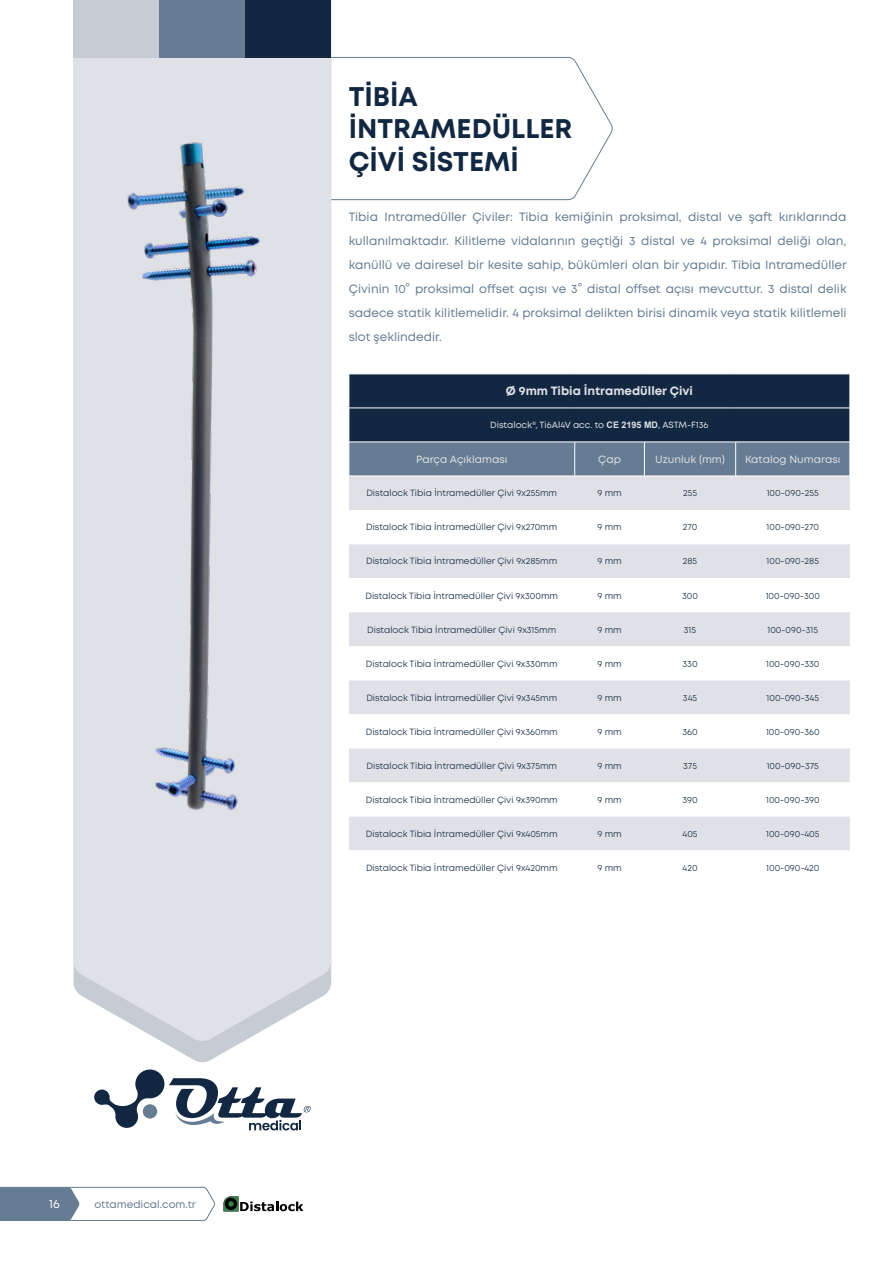
<style>
.page{position:relative;width:893px;height:1263px;background:#fff}
.page>*{position:absolute;margin:0;border:0;box-sizing:border-box;transform-origin:0 0}
.t1{font:700 27px/32.4px "Mont";color:#122842}
.t2{font:12px/24px "Mont";color:#657c92;text-align:justify}
.t3{font:700 12px "Mont";color:#e0e1e6}
.t4{font:12px "Mont";color:#fff}
.t5{font:10.5px "Mont";color:#e0e1e6}
.t6{font:10.5px "Mont";color:#657c92}
.t7{font:9px "Mont";color:#122842}
.t8{font:9px "Mont";color:#e0e1e6}
.s1{font-family:"Arial";font-weight:700}
</style>
<div class="page">
<svg style="left:94px;top:1069px;width:217px;height:62px"></svg>
<div style="left:143px;top:1104px;width:14px;height:14px;background:#657c92;border-radius:50%"></div>
<svg style="left:331px;top:57px;width:282px;height:143px"></svg>
<svg style="left:74px;top:57px;width:257px;height:984px;background:#dfe1e6"></svg>
<svg style="left:350px;top:375px;width:500px;height:101px;background:#31475f"></svg>
<div style="left:349px;top:477px;width:501px;height:33px;background:#e0e1e6"></div>
<svg style="left:349px;top:544px;width:501px;height:306px;fill:#e0e1e6"></svg>
<hr style="left:349px;top:408px;width:226px;height:1px;background:#fff">
<hr style="left:575px;top:408px;width:69px;height:1px;background:#fff">
<hr style="left:644px;top:408px;width:92px;height:1px;background:#fff">
<hr style="left:736px;top:408px;width:114px;height:1px;background:#fff">
<hr style="left:349px;top:442px;width:226px;height:1px;background:#fff">
<hr style="left:575px;top:442px;width:69px;height:1px;background:#fff">
<hr style="left:574px;top:442px;width:1px;height:34px;background:#fff">
<hr style="left:644px;top:442px;width:92px;height:1px;background:#fff">
<hr style="left:644px;top:442px;width:1px;height:34px;background:#fff">
<hr style="left:736px;top:442px;width:114px;height:1px;background:#fff">
<hr style="left:735px;top:442px;width:1px;height:34px;background:#fff">
<div style="left:245px;top:0;width:86px;height:57px;background:#122842"></div>
<div style="left:159px;top:0;width:86px;height:57px;background:#657c92"></div>
<div style="left:74px;top:0;width:85px;height:57px;background:#c7cbd4"></div>
<img style="left:108px;top:87px;width:237px;height:871px">
<svg style="left:0;top:1187px;width:215px;height:34px"></svg>
<svg style="left:223px;top:1196px;width:80px;height:15px"></svg>
<h2 class="t4" style="left:49px;top:1196px;width:12px">16</h2>
<p class="t6" style="left:94px;top:1198px;width:103px">ottamedical.com.tr</p>
<h1 class="t1" style="left:349px;top:80px;width:225px">TİBİA<br>İNTRAMEDÜLLER<br>ÇİVİ SİSTEMİ</h1>
<p class="t2" style="left:349px;top:205px;width:500px">Tibia Intramedüller Çiviler: Tibia kemiğinin proksimal, distal ve şaft kırıklarında kullanılmaktadır. Kilitleme vidalarının geçtiği 3 distal ve 4 proksimal deliği olan, kanüllü ve dairesel bir kesite sahip, bükümleri olan bir yapıdır. Tibia Intramedüller Çivinin 10° proksimal offset açısı ve 3° distal offset açısı mevcuttur. 3 distal delik sadece statik kilitlemelidir. 4 proksimal delikten birisi dinamik veya statik kilitlemeli slot şeklindedir.</p>
<h2 class="t3" style="left:506px;top:383px;width:188px">Ø 9mm Tibia İntramedüller Çivi</h2>
<p class="t8" style="left:490px;top:419px;width:220px">Distalock®️, Ti6Al4V acc. to <span class="s1">CE 2195 MD</span>, ASTM-F136</p>
<p class="t5" style="left:416px;top:452px;width:93px">Parça Açıklaması</p>
<p class="t5" style="left:598px;top:452px;width:24px">Çap</p>
<p class="t5" style="left:655px;top:452px;width:71px">Uzunluk (mm)</p>
<p class="t5" style="left:745px;top:452px;width:97px">Katalog Numarası</p>
<p class="t7" style="left:366px;top:488px;width:192px">Distalock Tibia İntramedüller Çivi 9x255mm</p>
<p class="t7" style="left:597px;top:488px;width:26px">9 mm</p>
<p class="t7" style="left:683px;top:488px;width:16px">255</p>
<p class="t7" style="left:767px;top:488px;width:54px">100-090-255</p>
<p class="t7" style="left:366px;top:522px;width:193px">Distalock Tibia İntramedüller Çivi 9x270mm</p>
<p class="t7" style="left:597px;top:522px;width:26px">9 mm</p>
<p class="t7" style="left:683px;top:522px;width:16px">270</p>
<p class="t7" style="left:766px;top:522px;width:54px">100-090-270</p>
<p class="t7" style="left:366px;top:556px;width:193px">Distalock Tibia İntramedüller Çivi 9x285mm</p>
<p class="t7" style="left:597px;top:556px;width:26px">9 mm</p>
<p class="t7" style="left:683px;top:556px;width:16px">285</p>
<p class="t7" style="left:766px;top:556px;width:54px">100-090-285</p>
<p class="t7" style="left:365px;top:590px;width:194px">Distalock Tibia İntramedüller Çivi 9x300mm</p>
<p class="t7" style="left:597px;top:590px;width:26px">9 mm</p>
<p class="t7" style="left:682px;top:590px;width:17px">300</p>
<p class="t7" style="left:766px;top:590px;width:56px">100-090-300</p>
<p class="t7" style="left:367px;top:624px;width:191px">Distalock Tibia İntramedüller Çivi 9x315mm</p>
<p class="t7" style="left:597px;top:624px;width:26px">9 mm</p>
<p class="t7" style="left:684px;top:624px;width:14px">315</p>
<p class="t7" style="left:767px;top:624px;width:52px">100-090-315</p>
<p class="t7" style="left:366px;top:658px;width:193px">Distalock Tibia İntramedüller Çivi 9x330mm</p>
<p class="t7" style="left:597px;top:658px;width:26px">9 mm</p>
<p class="t7" style="left:682px;top:658px;width:17px">330</p>
<p class="t7" style="left:766px;top:658px;width:55px">100-090-330</p>
<p class="t7" style="left:366px;top:692px;width:192px">Distalock Tibia İntramedüller Çivi 9x345mm</p>
<p class="t7" style="left:597px;top:692px;width:26px">9 mm</p>
<p class="t7" style="left:683px;top:692px;width:16px">345</p>
<p class="t7" style="left:766px;top:692px;width:54px">100-090-345</p>
<p class="t7" style="left:366px;top:726px;width:193px">Distalock Tibia İntramedüller Çivi 9x360mm</p>
<p class="t7" style="left:597px;top:726px;width:26px">9 mm</p>
<p class="t7" style="left:682px;top:726px;width:17px">360</p>
<p class="t7" style="left:766px;top:726px;width:55px">100-090-360</p>
<p class="t7" style="left:367px;top:760px;width:192px">Distalock Tibia İntramedüller Çivi 9x375mm</p>
<p class="t7" style="left:597px;top:760px;width:26px">9 mm</p>
<p class="t7" style="left:683px;top:760px;width:15px">375</p>
<p class="t7" style="left:767px;top:760px;width:54px">100-090-375</p>
<p class="t7" style="left:366px;top:794px;width:193px">Distalock Tibia İntramedüller Çivi 9x390mm</p>
<p class="t7" style="left:597px;top:794px;width:26px">9 mm</p>
<p class="t7" style="left:682px;top:794px;width:17px">390</p>
<p class="t7" style="left:766px;top:794px;width:55px">100-090-390</p>
<p class="t7" style="left:366px;top:828px;width:193px">Distalock Tibia İntramedüller Çivi 9x405mm</p>
<p class="t7" style="left:597px;top:828px;width:26px">9 mm</p>
<p class="t7" style="left:683px;top:828px;width:17px">405</p>
<p class="t7" style="left:766px;top:828px;width:55px">100-090-405</p>
<p class="t7" style="left:366px;top:862px;width:193px">Distalock Tibia İntramedüller Çivi 9x420mm</p>
<p class="t7" style="left:597px;top:862px;width:26px">9 mm</p>
<p class="t7" style="left:683px;top:862px;width:17px">420</p>
<p class="t7" style="left:766px;top:862px;width:55px">100-090-420</p>
</div>
